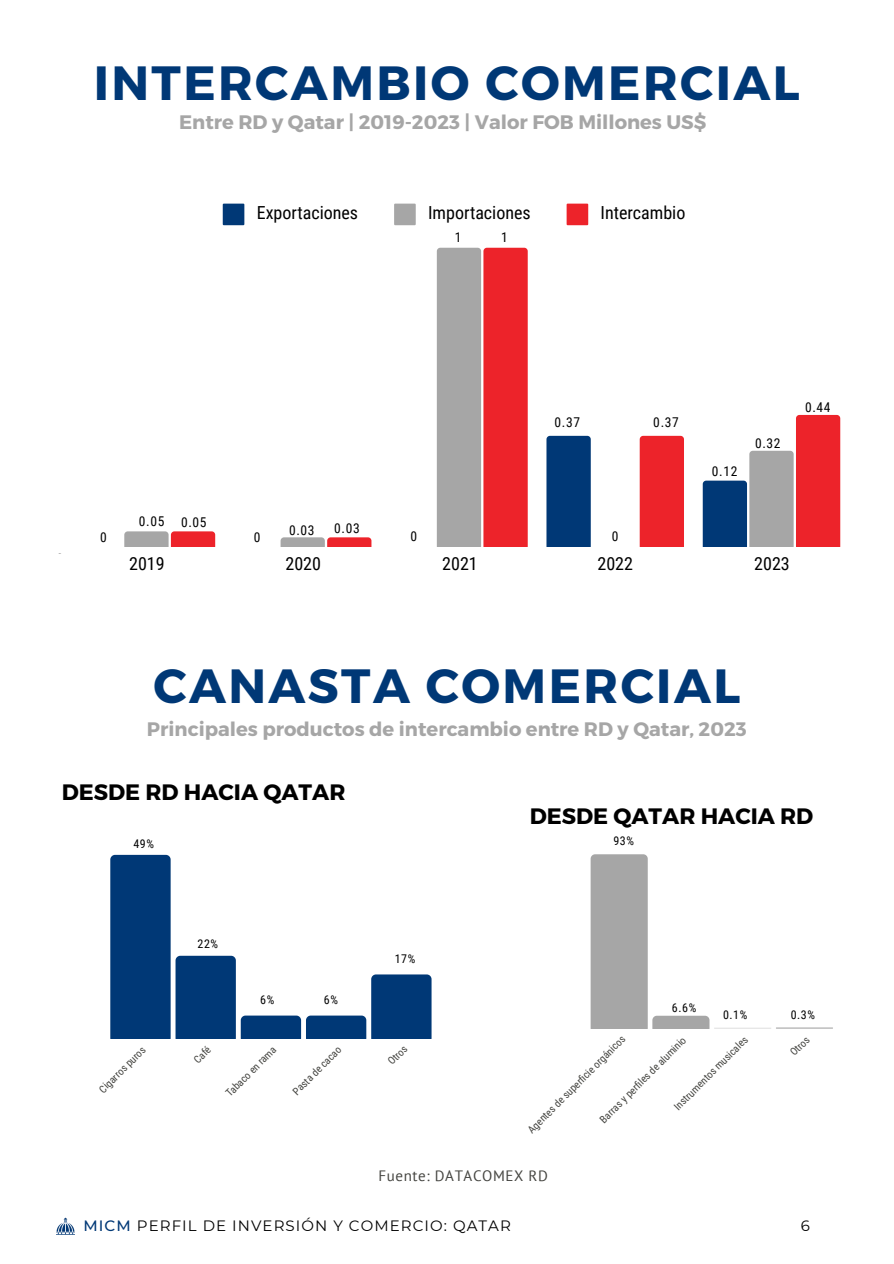
<style>
.page{position:relative;width:894px;height:1264px;background:#fff}
.page>*{position:absolute;margin:0;border:0;box-sizing:border-box;transform-origin:0 0}
.t1{font:700 48px "Montserrat";letter-spacing:.05em;color:#003876}
.t2{font:700 22.2px "Montserrat";color:#000}
.t3{font:700 19.5px "Montserrat";color:#a6a6a6}
.t4{font:18px "Roboto Condensed";color:#000}
.t5{font:15px "Montserrat";letter-spacing:.07em;color:#000}
.t6{font:15px "PT Sans";letter-spacing:.04em;color:#444440}
.t7{font:13.5px "Roboto Condensed";letter-spacing:.05em;color:#000}
.t8{font:12px "Roboto Condensed";letter-spacing:.05em;color:#000}
.t9{font:10.5px "Roboto Condensed";color:#444440}
.s1{font-weight:500;color:#003876}
</style>
<div class="page">
<svg style="left:223px;top:204px;width:21px;height:21px"></svg>
<svg style="left:394px;top:204px;width:21px;height:21px"></svg>
<svg style="left:566px;top:204px;width:22px;height:21px"></svg>
<svg style="left:124px;top:531px;width:91px;height:15px"></svg>
<svg style="left:280px;top:537px;width:91px;height:9px"></svg>
<svg style="left:436px;top:248px;width:91px;height:298px;background:#cb6a6d"></svg>
<div style="left:546px;top:436px;width:44px;height:110px;background:#003876"></div>
<div style="left:639px;top:436px;width:44px;height:110px;background:#ed232a"></div>
<svg style="left:702px;top:415px;width:138px;height:131px"></svg>
<svg style="left:110px;top:854px;width:321px;height:183px"></svg>
<img style="left:56px;top:1217px;width:18px;height:17px">
<svg style="left:590px;top:854px;width:242px;height:174px"></svg>
<h6 class="t1" style="left:94px;top:52px;width:707px">INTERCAMBIO COMERCIAL</h6>
<p class="t3" style="left:179px;top:110px;width:528px">Entre RD y Qatar | 2019-2023 | Valor FOB Millones US$</p>
<h3 class="t4" style="left:257px;top:202px;width:103px">Exportaciones</h3>
<h3 class="t4" style="left:428px;top:202px;width:104px">Importaciones</h3>
<h3 class="t4" style="left:600px;top:202px;width:86px">Intercambio</h3>
<p class="t7" style="left:454px;top:229px;width:8px">1</p>
<p class="t7" style="left:501px;top:229px;width:8px">1</p>
<p class="t7" style="left:139px;top:513px;width:27px">0.05</p>
<p class="t7" style="left:181px;top:514px;width:27px">0.05</p>
<p class="t7" style="left:334px;top:521px;width:27px">0.03</p>
<h1 class="t7" style="left:289px;top:522px;width:27px">0.03</h1>
<h6 class="t7" style="left:100px;top:530px;width:8px">0</h6>
<h6 class="t7" style="left:410px;top:528px;width:8px">0</h6>
<h2 class="t7" style="left:254px;top:530px;width:8px">0</h2>
<h6 class="t7" style="left:554px;top:415px;width:27px">0.37</h6>
<p class="t7" style="left:611px;top:528px;width:8px">0</p>
<p class="t7" style="left:653px;top:415px;width:27px">0.37</p>
<h3 class="t7" style="left:711px;top:463px;width:27px">0.12</h3>
<p class="t7" style="left:754px;top:435px;width:27px">0.32</p>
<h3 class="t4" style="left:129px;top:553px;width:37px">2019</h3>
<h3 class="t4" style="left:285px;top:553px;width:37px">2020</h3>
<h3 class="t4" style="left:442px;top:553px;width:37px">2021</h3>
<h3 class="t4" style="left:597px;top:553px;width:37px">2022</h3>
<h3 class="t4" style="left:754px;top:553px;width:37px">2023</h3>
<h1 class="t7" style="left:804px;top:400px;width:27px">0.44</h1>
<h6 class="t1" style="left:153px;top:655px;width:588px">CANASTA COMERCIAL</h6>
<h6 class="t3" style="left:147px;top:716px;width:601px">Principales productos de intercambio entre RD y Qatar, 2023</h6>
<p class="t2" style="left:62px;top:777px;width:285px">DESDE RD HACIA QATAR</p>
<p class="t8" style="left:133px;top:837px;width:22px">49%</p>
<h2 class="t8" style="left:197px;top:936px;width:22px">22%</h2>
<p class="t8" style="left:260px;top:993px;width:16px">6%</p>
<p class="t8" style="left:324px;top:993px;width:16px">6%</p>
<p class="t8" style="left:394px;top:952px;width:22px">17%</p>
<p class="t9" style="left:96px;top:1086px;width:62px;rotate:-45deg">Cigar os puros</p>
<p class="t9" style="left:191px;top:1057px;width:21px;rotate:-45deg">Café</p>
<p class="t9" style="left:223px;top:1090px;width:67px;rotate:-45deg">Tabaco en rama</p>
<p class="t9" style="left:290px;top:1088px;width:65px;rotate:-45deg">Pasta de cacao</p>
<p class="t9" style="left:385px;top:1058px;width:24px;rotate:-45deg">Otros</p>
<h6 class="t2" style="left:529px;top:801px;width:285px">DESDE QATAR HACIA RD</h6>
<p class="t8" style="left:613px;top:833px;width:22px">93%</p>
<h5 class="t8" style="left:671px;top:1000px;width:26px">6.6%</h5>
<p class="t8" style="left:722px;top:1008px;width:26px">0.1%</p>
<h4 class="t8" style="left:790px;top:1008px;width:26px">0.3%</h4>
<p class="t9" style="left:525px;top:1126px;width:134px;rotate:-45deg">Agentes de superfi cie orgánicos</p>
<p class="t9" style="left:671px;top:1103px;width:101px;rotate:-45deg">Instrumentos musicales</p>
<p class="t9" style="left:787px;top:1049px;width:24px;rotate:-45deg">Otros</p>
<p class="t9" style="left:597px;top:1116px;width:118px;rotate:-45deg">Bar as y perfi les de aluminio</p>
<h3 class="t6" style="left:378px;top:1165px;width:171px">Fuente: DATACOMEX RD</h3>
<h6 class="t5" style="left:84px;top:1216px;width:428px"><span class="s1">MICM</span> PERFIL DE INVERSIÓN Y COMERCIO: QATAR</h6>
<h6 class="t5" style="left:800px;top:1216px;width:11px">6</h6>
</div>
